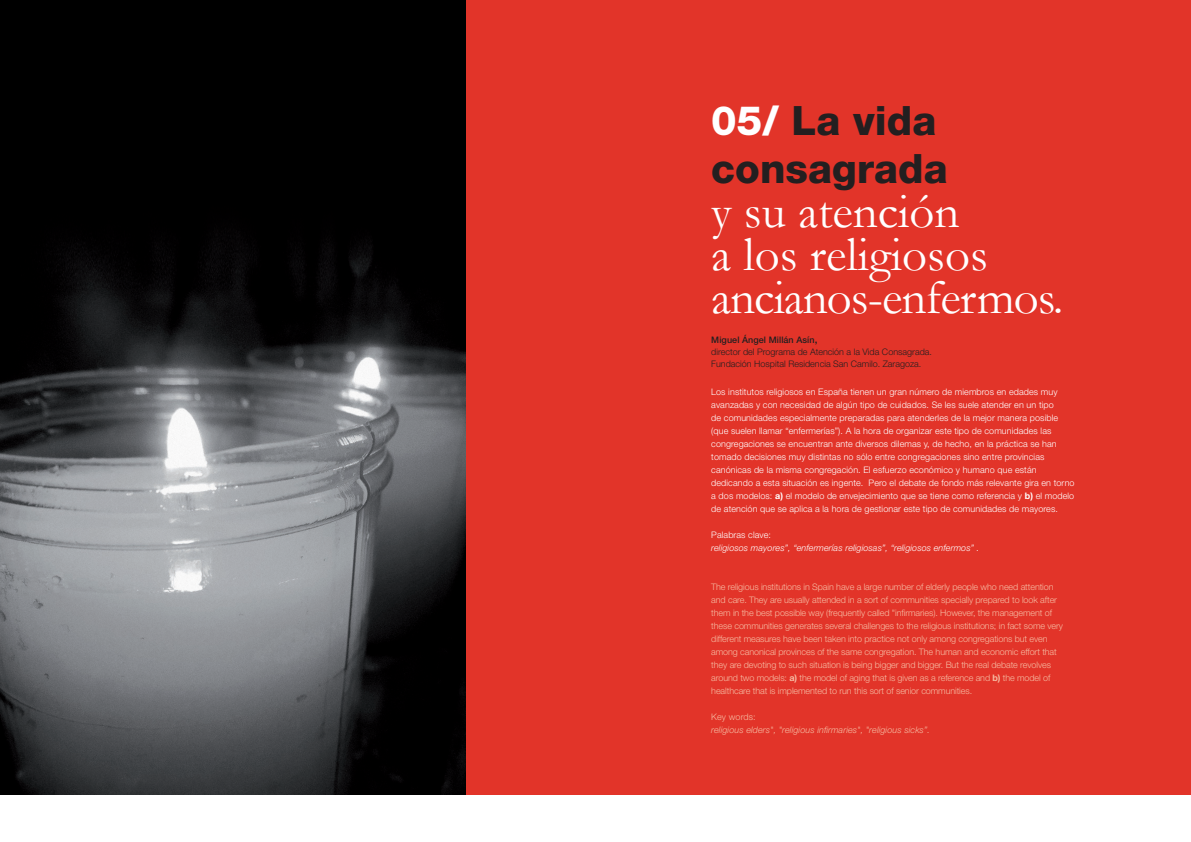
<style>
.page{position:relative;width:1191px;height:842px;background:#fff}
.page>*{position:absolute;margin:0;border:0;box-sizing:border-box;transform-origin:0 0}
.t1{font:49px/43.2px "Garamond";color:#fff}
.t2{font:800 40.5px/48.6px "Helvetica Neue LT Std";color:#231f20}
.t3{font:300 9px/13px "Helvetica Neue LT Std";letter-spacing:.01em;color:#fff}
.t4{font:300 9px/13px "Helvetica Neue LT Std";letter-spacing:-.01em;color:#f6bba2}
.t5{font:300 9px/12px "Helvetica Neue LT Std";color:#231f20}
.t6{font:italic 300 9px/13px "Helvetica Neue LT Std";letter-spacing:.01em;color:#fff}
.t7{font:italic 300 9px/13px "Helvetica Neue LT Std";letter-spacing:.01em;color:#f6bba2}
.s1{color:#fff}
.s2{font-weight:500}
.s3{font-weight:500;font-size:10px}
.s4{font-weight:700}
.s5{font-style:normal}
</style>
<div class="page">
<div style="left:465px;top:0;width:726px;height:794px;background:#e23429"></div>
<img style="left:0;top:0;width:465px;height:794px">
<p class="t2" style="left:711px;top:96px;width:238px"><span class="s1">05/</span> La vida consagrada</p>
<p class="t1" style="left:711px;top:189px;width:354px">y su atención<br>a los religiosos ancianos-enfermos.</p>
<p class="t5" style="left:711px;top:333px;width:222px"><span class="s2">Miguel Ángel Millán Asín</span><span class="s3">,<br></span>director del Programa de Atención a la Vida Consagrada.<br>Fundación Hospital Residencia San Camilo. Zaragoza.</p>
<p class="t3" style="left:711px;top:385px;width:365px">Los institutos religiosos en España tienen un gran número de miembros en edades muy avanzadas y con necesidad de algún tipo de cuidados. Se les suele atender en un tipo<br>de comunidades especialmente preparadas para atenderles de la mejor manera posible (que suelen llamar “enfermerías”). A la hora de organizar este tipo de comunidades las congregaciones se encuentran ante diversos dilemas y, de hecho, en la práctica se han tomado decisiones muy distintas no sólo entre congregaciones sino entre provincias canónicas de la misma congregación. El esfuerzo económico y humano que están dedicando a esta situación es ingente. Pero el debate de fondo más relevante gira en torno a dos modelos: <span class="s4">a)</span> el modelo de envejecimiento que se tiene como referencia y <span class="s4">b)</span> el modelo de atención que se aplica a la hora de gestionar este tipo de comunidades de mayores.</p>
<p class="t6" style="left:711px;top:528px;width:269px"><span class="s5">Palabras clave:<br></span>religiosos mayores”, “enfermerías religiosas”, “religiosos enfermos” .</p>
<p class="t4" style="left:711px;top:580px;width:353px">The religious institutions in Spain have a large number of elderly people who need attention and care. They are usually attended in a sort of communities specially prepared to look after them in the best possible way (frequently called "infirmaries). However, the management of these communities generates several challenges to the religious institutions; in fact some very different measures have been taken into practice not only among congregations but even among canonical provinces of the same congregation. The human and economic effort that they are devoting to such situation is being bigger and bigger. But the real debate revolves around two models: <span class="s4">a)</span> the model of aging that is given as a reference and <span class="s4">b)</span> the model of healthcare that is implemented to run this sort of senior communities.</p>
<p class="t7" style="left:711px;top:710px;width:220px"><span class="s5">Key words:<br></span>religious elders", "religious infirmaries", "religious sicks”.</p>
</div>
